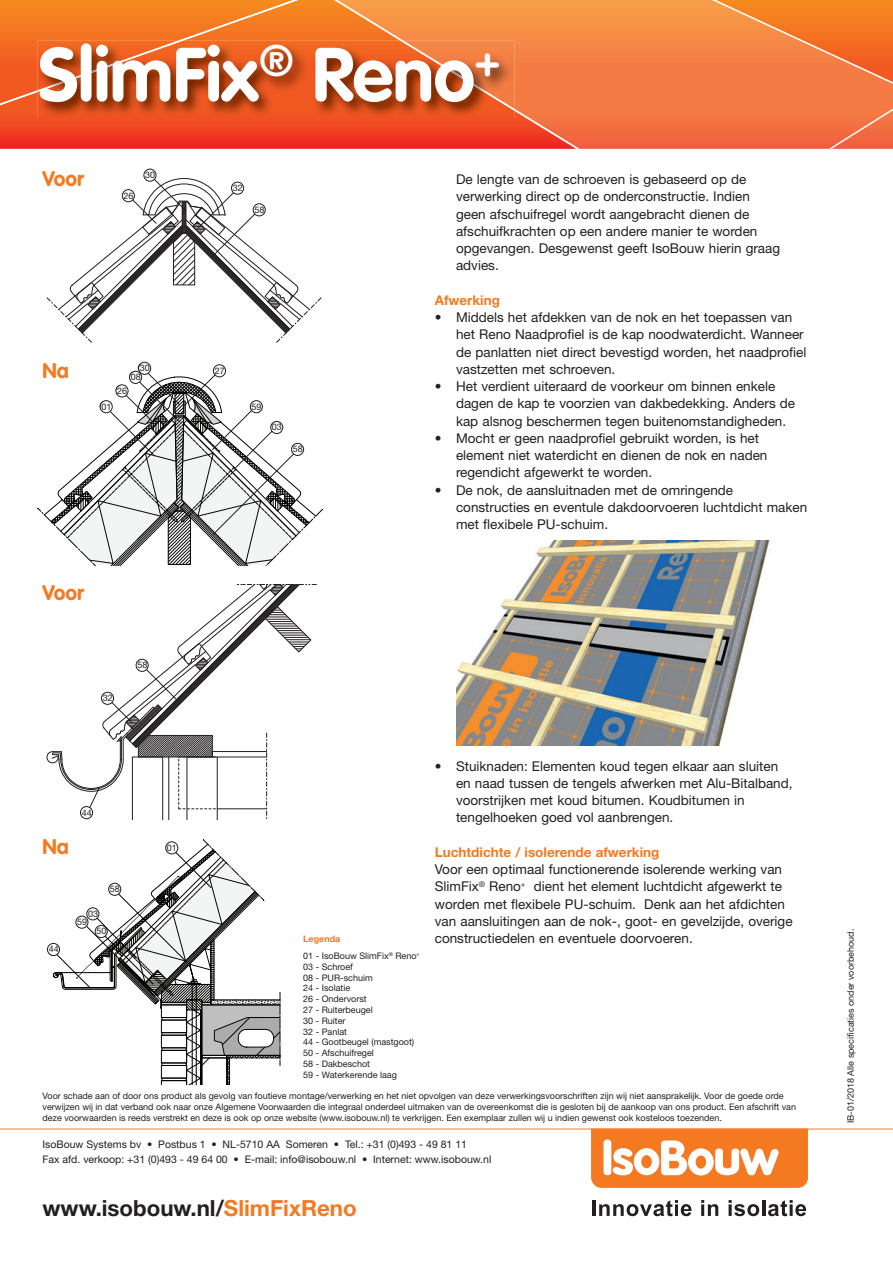
<style>
.page{position:relative;width:893px;height:1263px;background:#fff}
.page>*{position:absolute;margin:0;border:0;box-sizing:border-box;transform-origin:0 0}
.t1{font:700 75px "VAG Rounded";letter-spacing:-.01em;color:#fff}
.t2{font:700 22.35px "Helvetica Neue LT";color:#231f20}
.t3{font:700 21px "VAG Rounded";color:#f47921}
.t4{font:13.5px/17.2px "Helvetica Neue LT";color:#231f20}
.t5{font:700 13.5px "Helvetica Neue LT";color:#f47921}
.t6{font:10.5px/15px "Helvetica Neue LT";color:#231f20}
.t7{font:9px/10.8px "Helvetica Neue LT";color:#231f20}
.t8{font:700 9px "Helvetica Neue LT";color:#f47921}
.t9{font:5.85px "Myriad Pro";color:#231f20}
.t10{font:5.4px "Myriad Pro";color:#040503}
.s1{color:#f47921}
</style>
<div class="page">
<svg style="left:50px;top:839px;width:231px;height:246px"></svg>
<hr style="left:592px;top:1200px;width:4px;height:16px;background:#231f20">
<svg style="left:599px;top:1200px;width:93px;height:16px"></svg>
<svg style="left:701px;top:1200px;width:17px;height:16px"></svg>
<svg style="left:729px;top:1200px;width:30px;height:16px"></svg>
<hr style="left:762px;top:1200px;width:3px;height:16px;background:#231f20">
<svg style="left:768px;top:1200px;width:38px;height:16px"></svg>
<svg style="left:591px;top:1128px;width:217px;height:60px"></svg>
<svg style="left:0;top:0;width:893px;height:149px;background:#f37039"></svg>
<svg style="left:829px;top:109px;width:64px;height:40px;background:#f2734a"></svg>
<svg style="left:334px;top:0;width:245px;height:149px;background:#f3733c"></svg>
<img style="left:0;top:0;width:298px;height:105px">
<hr style="left:0;top:1129px;width:893px;height:1px;background:#f47921">
<img style="left:37px;top:41px;width:477px;height:77px">
<img style="left:401px;top:41px;width:113px;height:70px">
<img style="left:37px;top:41px;width:146px;height:51px">
<svg style="left:47px;top:170px;width:275px;height:173px"></svg>
<svg style="left:38px;top:363px;width:285px;height:202px"></svg>
<svg style="left:47px;top:584px;width:269px;height:236px"></svg>
<img style="left:456px;top:540px;width:314px;height:205px">
<div style="left:144px;top:169px;width:12px;height:12px;background:#fff;border-radius:50%"></div>
<div style="left:144px;top:169px;width:12px;height:12px;border:1px solid #231f20;border-radius:50%"></div>
<div style="left:122px;top:190px;width:12px;height:12px;background:#fff;border-radius:50%"></div>
<div style="left:122px;top:189px;width:13px;height:13px;border:1px solid #231f20;border-radius:50%"></div>
<div style="left:231px;top:182px;width:13px;height:12px;background:#fff;border-radius:50%"></div>
<div style="left:231px;top:182px;width:13px;height:12px;border:1px solid #231f20;border-radius:50%"></div>
<div style="left:253px;top:204px;width:12px;height:12px;background:#fff;border-radius:50%"></div>
<div style="left:253px;top:204px;width:12px;height:12px;border:1px solid #231f20;border-radius:50%"></div>
<div style="left:100px;top:401px;width:12px;height:12px;background:#fff;border-radius:50%"></div>
<div style="left:100px;top:400px;width:12px;height:13px;border:1px solid #231f20;border-radius:50%"></div>
<div style="left:116px;top:385px;width:12px;height:12px;background:#fff;border-radius:50%"></div>
<div style="left:116px;top:385px;width:12px;height:12px;border:1px solid #231f20;border-radius:50%"></div>
<div style="left:130px;top:371px;width:12px;height:12px;background:#fff;border-radius:50%"></div>
<div style="left:129px;top:371px;width:13px;height:13px;border:1px solid #231f20;border-radius:50%"></div>
<div style="left:139px;top:362px;width:12px;height:12px;background:#fff;border-radius:50%"></div>
<div style="left:138px;top:362px;width:13px;height:13px;border:1px solid #231f20;border-radius:50%"></div>
<div style="left:213px;top:365px;width:13px;height:12px;background:#fff;border-radius:50%"></div>
<div style="left:213px;top:364px;width:13px;height:13px;border:1px solid #231f20;border-radius:50%"></div>
<div style="left:250px;top:401px;width:12px;height:12px;background:#fff;border-radius:50%"></div>
<div style="left:250px;top:400px;width:13px;height:13px;border:1px solid #231f20;border-radius:50%"></div>
<div style="left:271px;top:421px;width:12px;height:13px;background:#fff;border-radius:50%"></div>
<div style="left:270px;top:421px;width:13px;height:13px;border:1px solid #231f20;border-radius:50%"></div>
<div style="left:291px;top:443px;width:13px;height:12px;background:#fff;border-radius:50%"></div>
<div style="left:291px;top:443px;width:13px;height:13px;border:1px solid #231f20;border-radius:50%"></div>
<div style="left:101px;top:692px;width:13px;height:12px;background:#fff;border-radius:50%"></div>
<div style="left:101px;top:692px;width:13px;height:13px;border:1px solid #231f20;border-radius:50%"></div>
<div style="left:136px;top:659px;width:12px;height:12px;background:#fff;border-radius:50%"></div>
<div style="left:136px;top:659px;width:12px;height:13px;border:1px solid #231f20;border-radius:50%"></div>
<div style="left:80px;top:807px;width:13px;height:12px;background:#fff;border-radius:50%"></div>
<div style="left:80px;top:806px;width:13px;height:13px;border:1px solid #231f20;border-radius:50%"></div>
<div style="left:47px;top:943px;width:13px;height:12px;background:#fff;border-radius:50%"></div>
<div style="left:47px;top:943px;width:13px;height:13px;border:1px solid #231f20;border-radius:50%"></div>
<div style="left:95px;top:925px;width:12px;height:12px;background:#fff;border-radius:50%"></div>
<div style="left:95px;top:925px;width:12px;height:13px;border:1px solid #231f20;border-radius:50%"></div>
<div style="left:87px;top:908px;width:12px;height:12px;background:#fff;border-radius:50%"></div>
<div style="left:87px;top:907px;width:12px;height:13px;border:1px solid #231f20;border-radius:50%"></div>
<div style="left:109px;top:883px;width:12px;height:12px;background:#fff;border-radius:50%"></div>
<div style="left:108px;top:883px;width:13px;height:12px;border:1px solid #231f20;border-radius:50%"></div>
<div style="left:166px;top:842px;width:12px;height:12px;background:#fff;border-radius:50%"></div>
<div style="left:165px;top:841px;width:13px;height:13px;border:1px solid #231f20;border-radius:50%"></div>
<div style="left:76px;top:916px;width:12px;height:12px;background:#fff;border-radius:50%"></div>
<div style="left:76px;top:916px;width:12px;height:12px;border:1px solid #231f20;border-radius:50%"></div>
<h1 class="t1" style="left:38px;top:31px;width:464px">SlimFix<sup>®</sup> Reno<sup>+</sup></h1>
<h3 class="t3" style="left:43px;top:166px;width:43px">Voor</h3>
<p class="t7" style="left:124px;top:190px;width:12px">26</p>
<p class="t7" style="left:145px;top:169px;width:12px">30</p>
<p class="t7" style="left:233px;top:182px;width:12px">32</p>
<p class="t7" style="left:254px;top:204px;width:12px">58</p>
<h3 class="t3" style="left:43px;top:358px;width:28px">Na</h3>
<p class="t7" style="left:140px;top:363px;width:12px">30</p>
<p class="t7" style="left:215px;top:365px;width:12px">27</p>
<p class="t7" style="left:131px;top:372px;width:12px">08</p>
<p class="t7" style="left:117px;top:385px;width:12px">26</p>
<p class="t7" style="left:101px;top:401px;width:12px">01</p>
<p class="t7" style="left:252px;top:401px;width:12px">59</p>
<p class="t9" style="left:252px;top:403px;width:8px">59</p>
<p class="t7" style="left:272px;top:422px;width:12px">03</p>
<p class="t7" style="left:293px;top:444px;width:12px">58</p>
<h3 class="t3" style="left:43px;top:580px;width:43px">Voor</h3>
<p class="t4" style="left:456px;top:170px;width:326px">De lengte van de schroeven is gebaseerd op de verwerking direct op de onderconstructie. Indien geen afschuifregel wordt aangebracht dienen de afschuifkrachten op een andere manier te worden opgevangen. Desgewenst geeft IsoBouw hierin graag advies.</p>
<p class="t5" style="left:435px;top:292px;width:67px">Afwerking</p>
<p class="t4" style="left:456px;top:308px;width:352px;text-indent:-21px">• Middels het afdekken van de nok en het toepassen van het Reno Naadprofiel is de kap noodwaterdicht. Wanneer de panlatten niet direct bevestigd worden, het naadprofiel vastzetten met schroeven.</p>
<p class="t4" style="left:456px;top:377px;width:341px;text-indent:-21px">• Het verdient uiteraard de voorkeur om binnen enkele dagen de kap te voorzien van dakbedekking. Anders de kap alsnog beschermen tegen buitenomstandigheden.</p>
<p class="t4" style="left:456px;top:429px;width:313px;text-indent:-21px">• Mocht er geen naadprofiel gebruikt worden, is het element niet waterdicht en dienen de nok en naden regendicht afgewerkt te worden.</p>
<p class="t4" style="left:456px;top:481px;width:353px;text-indent:-21px">• De nok, de aansluitnaden met de omringende constructies en eventule dakdoorvoeren luchtdicht maken met flexibele PU-schuim.</p>
<p class="t7" style="left:103px;top:692px;width:12px">32</p>
<p class="t7" style="left:137px;top:659px;width:12px">58</p>
<h3 class="t3" style="left:43px;top:834px;width:28px">Na</h3>
<p class="t7" style="left:82px;top:807px;width:12px">44</p>
<p class="t7" style="left:49px;top:944px;width:12px">44</p>
<p class="t7" style="left:88px;top:908px;width:12px">03</p>
<p class="t7" style="left:77px;top:916px;width:12px">59</p>
<p class="t10" style="left:79px;top:918px;width:7px">59</p>
<p class="t7" style="left:110px;top:883px;width:12px">58</p>
<p class="t7" style="left:96px;top:926px;width:12px">50</p>
<p class="t7" style="left:167px;top:842px;width:12px">01</p>
<p class="t4" style="left:456px;top:757px;width:338px;text-indent:-21px">• Stuiknaden: Elementen koud tegen elkaar aan sluiten en naad tussen de tengels afwerken met Alu-Bitalband, voorstrijken met koud bitumen. Koudbitumen in tengelhoeken goed vol aanbrengen.</p>
<p class="t5" style="left:435px;top:844px;width:226px">Luchtdichte / isolerende afwerking</p>
<p class="t4" style="left:435px;top:860px;width:359px">Voor een optimaal functionerende isolerende werking van SlimFix<sup>®</sup> Reno<sup>+</sup> dient het element luchtdicht afgewerkt te worden met flexibele PU-schuim. Denk aan het afdichten van aansluitingen aan de nok-, goot- en gevelzijde, overige</p>
<p class="t8" style="left:303px;top:933px;width:39px">Legenda</p>
<p class="t4" style="left:435px;top:929px;width:259px">constructiedelen en eventuele doorvoeren.</p>
<p class="t7" style="left:303px;top:950px;width:118px">01 - IsoBouw SlimFix<sup>®</sup> Reno<sup>+<br></sup>03 - Schroef<br>08 - PUR-schuim<br>24 - Isolatie<br>26 - Ondervorst<br>27 - Ruiterbeugel<br>30 - Ruiter<br>32 - Panlat<br>44 - Gootbeugel (mastgoot)<br>50 - Afschuifregel<br>58 - Dakbeschot<br>59 - Waterkerende laag</p>
<p class="t7" style="left:43px;top:1090px;width:755px">Voor schade aan of door ons product als gevolg van foutieve montage/verwerking en het niet opvolgen van deze verwerkingsvoorschriften zijn wij niet aansprakelijk. Voor de goede orde verwijzen wij in dat verband ook naar onze Algemene Voorwaarden die integraal onderdeel uitmaken van de overeenkomst die is gesloten bij de aankoop van ons product. Een afschrift van deze voorwaarden is reeds verstrekt en deze is ook op onze website (www.isobouw.nl) te verkrijgen. Een exemplaar zullen wij u indien gewenst ook kosteloos toezenden.</p>
<p class="t6" style="left:43px;top:1137px;width:450px">IsoBouw Systems bv • Postbus 1 • NL-5710 AA Someren • Tel.: +31 (0)493 - 49 81 11<br>Fax afd. verkoop: +31 (0)493 - 49 64 00 • E-mail: info@isobouw.nl • Internet: www.isobouw.nl</p>
<h2 class="t2" style="left:43px;top:1194px;width:316px">www.isobouw.nl/<span class="s1">SlimFixReno</span></h2>
<p class="t7" style="left:845px;top:1123px;width:196px;rotate:-90deg">IB-01/2018 Alle specificaties onder voorbehoud.</p>
</div>
